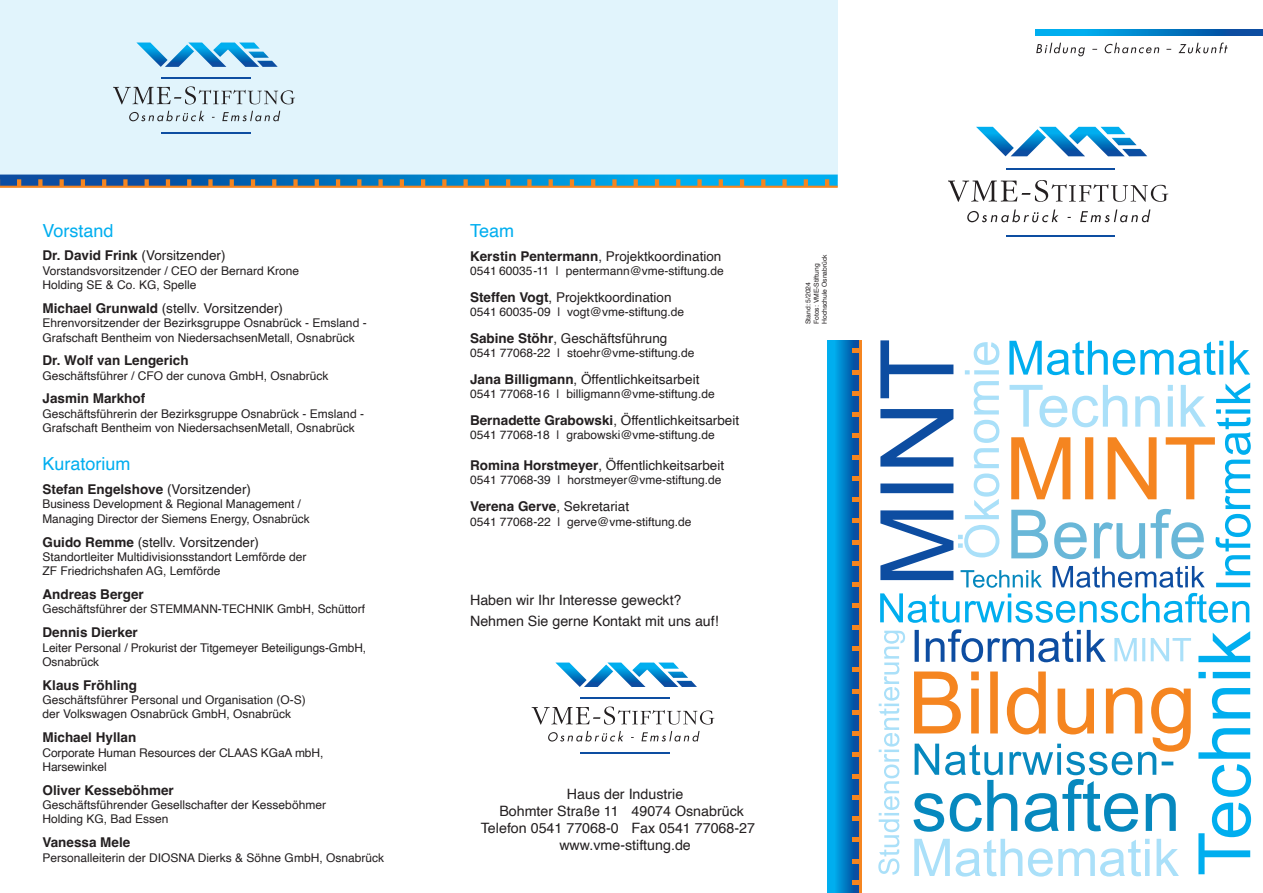
<style>
.page{position:relative;width:1263px;height:893px;background:#fff}
.page>*{position:absolute;margin:0;border:0;box-sizing:border-box;transform-origin:0 0}
.t1{font:18px "Helvetica";color:#00aeef}
.t2{font:14.25px/21px "Helvetica";color:#231f20}
.t3{font:13.5px "Helvetica";color:#231f20}
.t4{font:700 13.5px "Helvetica";color:#231f20}
.t5{font:12px/14.4px "Helvetica";color:#231f20}
.t6{font:6.75px/8.1px "Helvetica";color:#231f20}
.s1{font-weight:700}
.s2{font-weight:400}
</style>
<div class="page">
<div style="left:0;top:0;width:838px;height:180px;background:#e1f4fc"></div>
<svg style="left:827px;top:340px;width:32px;height:553px;background:#0386cd"></svg>
<svg style="left:548px;top:731px;width:75px;height:11px"></svg>
<svg style="left:641px;top:731px;width:58px;height:10px"></svg>
<svg style="left:531px;top:707px;width:183px;height:18px"></svg>
<svg style="left:555px;top:662px;width:142px;height:25px"></svg>
<hr style="left:580px;top:698px;width:90px;height:1px;background:#0d4da1">
<hr style="left:580px;top:697px;width:90px;height:1px;background:#0d4da1">
<hr style="left:580px;top:752px;width:90px;height:1px;background:#0d4da1">
<svg style="left:967px;top:209px;width:91px;height:13px"></svg>
<svg style="left:1080px;top:209px;width:70px;height:13px"></svg>
<svg style="left:948px;top:180px;width:220px;height:22px"></svg>
<svg style="left:976px;top:127px;width:171px;height:29px"></svg>
<hr style="left:1006px;top:169px;width:108px;height:1px;background:#0d4da1">
<hr style="left:1006px;top:235px;width:108px;height:2px;background:#0d4da1">
<svg style="left:1114px;top:638px;width:77px;height:23px"></svg>
<svg style="left:914px;top:839px;width:265px;height:38px"></svg>
<svg style="left:915px;top:629px;width:191px;height:33px"></svg>
<svg style="left:878px;top:631px;width:27px;height:244px"></svg>
<svg style="left:1198px;top:631px;width:53px;height:243px"></svg>
<svg style="left:913px;top:671px;width:278px;height:161px"></svg>
<svg style="left:880px;top:340px;width:371px;height:283px"></svg>
<svg style="left:853px;top:880px;width:6px;height:4px"></svg>
<svg style="left:853px;top:859px;width:6px;height:4px"></svg>
<svg style="left:853px;top:838px;width:6px;height:4px"></svg>
<div style="left:853px;top:816px;width:8px;height:5px;background:#f58520"></div>
<svg style="left:853px;top:795px;width:6px;height:4px"></svg>
<svg style="left:853px;top:774px;width:6px;height:4px"></svg>
<svg style="left:853px;top:753px;width:6px;height:4px"></svg>
<div style="left:853px;top:731px;width:8px;height:5px;background:#f58520"></div>
<svg style="left:853px;top:710px;width:6px;height:4px"></svg>
<svg style="left:853px;top:689px;width:6px;height:4px"></svg>
<svg style="left:853px;top:668px;width:6px;height:4px"></svg>
<div style="left:853px;top:646px;width:8px;height:5px;background:#f58520"></div>
<svg style="left:853px;top:625px;width:6px;height:4px"></svg>
<svg style="left:853px;top:604px;width:6px;height:4px"></svg>
<svg style="left:853px;top:583px;width:6px;height:4px"></svg>
<div style="left:853px;top:561px;width:8px;height:5px;background:#f58520"></div>
<svg style="left:853px;top:540px;width:6px;height:4px"></svg>
<svg style="left:853px;top:519px;width:6px;height:4px"></svg>
<div style="left:853px;top:497px;width:8px;height:5px;background:#f58520"></div>
<svg style="left:853px;top:476px;width:6px;height:4px"></svg>
<svg style="left:853px;top:455px;width:6px;height:4px"></svg>
<svg style="left:853px;top:434px;width:6px;height:4px"></svg>
<div style="left:853px;top:412px;width:8px;height:5px;background:#f58520"></div>
<svg style="left:853px;top:391px;width:6px;height:4px"></svg>
<svg style="left:853px;top:370px;width:6px;height:4px"></svg>
<svg style="left:853px;top:349px;width:6px;height:4px"></svg>
<hr style="left:859px;top:340px;width:2px;height:553px;background:#f58520">
<svg style="left:1036px;top:43px;width:49px;height:13px"></svg>
<svg style="left:1105px;top:43px;width:54px;height:10px"></svg>
<svg style="left:1178px;top:43px;width:49px;height:10px"></svg>
<svg style="left:1035px;top:30px;width:228px;height:6px"></svg>
<svg style="left:129px;top:111px;width:75px;height:10px"></svg>
<svg style="left:222px;top:111px;width:58px;height:10px"></svg>
<svg style="left:114px;top:86px;width:181px;height:18px"></svg>
<svg style="left:137px;top:43px;width:141px;height:24px"></svg>
<hr style="left:161px;top:78px;width:90px;height:1px;background:#0d4da1">
<hr style="left:161px;top:77px;width:90px;height:1px;background:#0d4da1">
<hr style="left:161px;top:133px;width:90px;height:1px;background:#0d4da1">
<hr style="left:161px;top:132px;width:90px;height:1px;background:#0d4da1">
<svg style="left:0;top:175px;width:838px;height:4px;background:#027ec7"></svg>
<svg style="left:0;top:179px;width:838px;height:9px;background:#628389"></svg>
<h1 class="t1" style="left:43px;top:216px;width:73px">Vorstand</h1>
<p class="t3" style="left:43px;top:245px;width:185px"><span class="s1">Dr. David Frink</span> (Vorsitzender)</p>
<p class="t5" style="left:43px;top:264px;width:258px">Vorstandsvorsitzender / CEO der Bernard Krone<br>Holding SE &amp; Co. KG, Spelle</p>
<p class="t3" style="left:43px;top:298px;width:242px"><span class="s1">Michael Grunwald</span> (stellv. Vorsitzender)</p>
<p class="t5" style="left:43px;top:316px;width:326px">Ehrenvorsitzender der Bezirksgruppe Osnabrück - Emsland -<br>Grafschaft Bentheim von NiedersachsenMetall, Osnabrück</p>
<p class="t4" style="left:43px;top:352px;width:148px">Dr. Wolf van Lengerich</p>
<p class="t5" style="left:43px;top:369px;width:288px">Geschäftsführer / CFO der cunova GmbH, Osnabrück</p>
<p class="t4" style="left:43px;top:390px;width:104px">Jasmin Markhof</p>
<p class="t5" style="left:43px;top:407px;width:323px">Geschäftsführerin der Bezirksgruppe Osnabrück - Emsland -<br>Grafschaft Bentheim von NiedersachsenMetall, Osnabrück</p>
<h1 class="t1" style="left:43px;top:450px;width:90px">Kuratorium</h1>
<p class="t4" style="left:43px;top:481px;width:210px">Stefan Engelshove <span class="s2">(Vorsitzender)</span></p>
<p class="t5" style="left:43px;top:497px;width:269px">Business Development &amp; Regional Management /<br>Managing Director der Siemens Energy, Osnabrück</p>
<p class="t3" style="left:43px;top:531px;width:218px"><span class="s1">Guido Remme</span> (stellv. Vorsitzender)</p>
<p class="t5" style="left:43px;top:550px;width:266px">Standortleiter Multidivisionsstandort Lemförde der<br>ZF Friedrichshafen AG, Lemförde</p>
<p class="t4" style="left:43px;top:586px;width:103px">Andreas Berger</p>
<p class="t5" style="left:43px;top:602px;width:324px">Geschäftsführer der STEMMANN-TECHNIK GmbH, Schüttorf</p>
<p class="t4" style="left:43px;top:624px;width:97px">Dennis Dierker</p>
<p class="t5" style="left:43px;top:640px;width:325px">Leiter Personal / Prokurist der Titgemeyer Beteiligungs-GmbH,<br>Osnabrück</p>
<p class="t4" style="left:43px;top:677px;width:96px">Klaus Fröhling</p>
<p class="t5" style="left:43px;top:693px;width:265px">Geschäftsführer Personal und Organisation (O-S) der Volkswagen Osnabrück GmbH, Osnabrück</p>
<p class="t4" style="left:43px;top:729px;width:95px">Michael Hyllan</p>
<p class="t5" style="left:43px;top:745px;width:282px">Corporate Human Resources der CLAAS KGaA mbH,<br>Harsewinkel</p>
<p class="t4" style="left:43px;top:782px;width:133px">Oliver Kesseböhmer</p>
<p class="t5" style="left:43px;top:798px;width:285px">Geschäftsführender Gesellschafter der Kesseböhmer<br>Holding KG, Bad Essen</p>
<p class="t4" style="left:43px;top:834px;width:89px">Vanessa Mele</p>
<p class="t5" style="left:43px;top:850px;width:343px">Personalleiterin der DIOSNA Dierks &amp; Söhne GmbH, Osnabrück</p>
<h1 class="t1" style="left:470px;top:217px;width:46px">Team</h1>
<p class="t3" style="left:470px;top:245px;width:253px"><span class="s1">Kerstin Pentermann</span>, Projektkoordination</p>
<p class="t5" style="left:470px;top:264px;width:255px">0541 60035-11 | pentermann@vme-stiftung.de</p>
<p class="t3" style="left:470px;top:287px;width:203px"><span class="s1">Steffen Vogt</span>, Projektkoordination</p>
<p class="t5" style="left:470px;top:305px;width:215px">0541 60035-09 | vogt@vme-stiftung.de</p>
<p class="t3" style="left:470px;top:328px;width:199px"><span class="s1">Sabine Stöhr</span>, Geschäftsführung</p>
<p class="t5" style="left:470px;top:346px;width:226px">0541 77068-22 | stoehr@vme-stiftung.de</p>
<p class="t3" style="left:470px;top:369px;width:231px"><span class="s1">Jana Billigmann</span>, Öffentlichkeitsarbeit</p>
<p class="t5" style="left:470px;top:387px;width:246px">0541 77068-16 | billigmann@vme-stiftung.de</p>
<p class="t3" style="left:470px;top:410px;width:271px"><span class="s1">Bernadette Grabowski</span>, Öffentlichkeitsarbeit</p>
<p class="t5" style="left:470px;top:428px;width:246px">0541 77068-18 | grabowski@vme-stiftung.de</p>
<p class="t3" style="left:470px;top:455px;width:256px"><span class="s1">Romina Horstmeyer</span>, Öffentlichkeitsarbeit</p>
<p class="t5" style="left:470px;top:473px;width:253px">0541 77068-39 | horstmeyer@vme-stiftung.de</p>
<p class="t3" style="left:470px;top:496px;width:161px"><span class="s1">Verena Gerve</span>, Sekretariat</p>
<p class="t5" style="left:470px;top:514px;width:223px">0541 77068-22 | gerve@vme-stiftung.de</p>
<p class="t2" style="left:470px;top:590px;width:250px">Haben wir Ihr Interesse geweckt?<br>Nehmen Sie gerne Kontakt mit uns auf!</p>
<p class="t6" style="left:804px;top:324px;width:71px;rotate:-90deg">Stand: 5/2024<br>Fotos: VME-Stiftung<br>Hochschule Osnabrück</p>
<p class="t2" style="left:567px;top:784px;width:118px">Haus der Industrie</p>
<p class="t2" style="left:499px;top:801px;width:121px">Bohmter Straße 11</p>
<p class="t2" style="left:481px;top:818px;width:139px">Telefon 0541 77068-0</p>
<p class="t2" style="left:631px;top:801px;width:114px">49074 Osnabrück</p>
<p class="t2" style="left:631px;top:818px;width:125px">Fax 0541 77068-27</p>
<p class="t2" style="left:559px;top:835px;width:133px">www.vme-stiftung.de</p>
</div>
